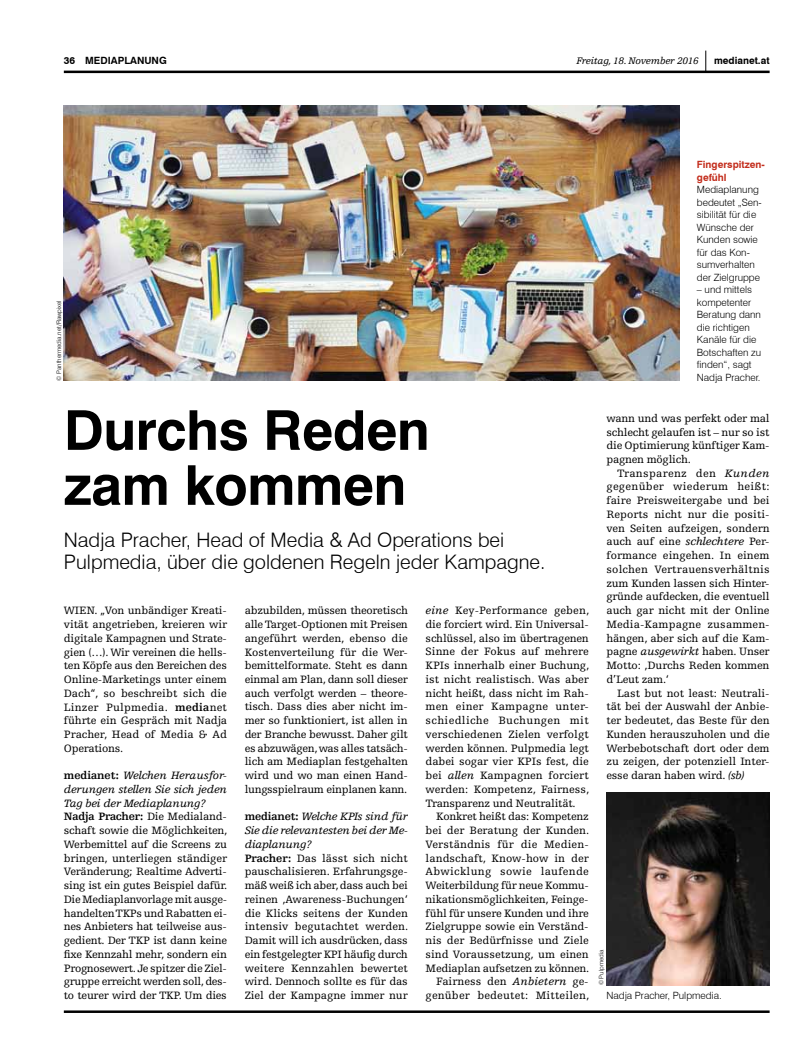
<style>
.page{position:relative;width:798px;height:1063px;background:#fff}
.page>*{position:absolute;margin:0;border:0;box-sizing:border-box;transform-origin:0 0}
.t1{font:700 55px/55px "Swiss 721 BT";letter-spacing:-.01em;color:#000}
.t2{font:300 20px/22.5px "Swiss 721 BT";color:#000}
.t3{font:11.25px/13.8px "Egyptienne FLT Std";letter-spacing:-.02em;color:#000;text-align:justify}
.t4{font:300 10px/12.5px "Swiss 721 BT";color:#000}
.t5{font:700 10px "Swiss 721 BT";color:#000}
.t6{font:italic 10px "Egyptienne FLT Std";letter-spacing:-.02em;color:#000}
.t7{font:700 10px/12.5px "Swiss 721 BT";color:#c32d1c}
.t8{font:300 6.25px "Swiss 721 BT";color:#000}
.s1{font-weight:700}
.s2{font-style:italic}
</style>
<div class="page">
<svg style="left:705px;top:51px;width:1px;height:20px"></svg>
<hr style="left:64px;top:71px;width:705px;height:2px;background:#000">
<hr style="left:64px;top:1010px;width:705px;height:3px;background:#000">
<img style="left:606px;top:793px;width:163px;height:192px">
<img style="left:64px;top:106px;width:615px;height:275px">
<p class="t5" style="left:64px;top:55px;width:104px">36 mediaplanung</p>
<p class="t6" style="left:576px;top:56px;width:124px">Freitag, 18. November 2016</p>
<p class="t5" style="left:713px;top:55px;width:57px">medianet.at</p>
<p class="t8" style="left:55px;top:381px;width:82px;rotate:-90deg">© Panthermedia.net/Rawpixel</p>
<p class="t7" style="left:696px;top:158px;width:69px">Fingerspitzen&shy;gefühl</p>
<p class="t4" style="left:696px;top:183px;width:66px">Mediaplanung bedeutet „Sen&shy;sibilität für die<br>Wünsche der<br>Kunden sowie für das Kon&shy;sumverhalten der Zielgruppe</p>
<p class="t4" style="left:696px;top:283px;width:66px">– und mittels kompetenter<br>Beratung dann die richtigen<br>Kanäle für die<br>Botschaften zu finden“, sagt<br>Nadja Pracher.</p>
<h1 class="t1" style="left:64px;top:402px;width:367px">Durchs Reden zam kommen</h1>
<h2 class="t2" style="left:64px;top:528px;width:483px">Nadja Pracher, Head of Media &amp; Ad Operations bei<br>Pulpmedia, über die goldenen Regeln jeder Kampagne.</h2>
<p class="t3" style="left:64px;top:604px;width:165px">WIEN. „Von unbändiger Kreati&shy;vität angetrieben, kreieren wir digitale Kampagnen und Strate&shy;gien (…). Wir vereinen die hells&shy;ten Köpfe aus den Bereichen des Online-Marketings unter einem Dach“, so beschreibt sich die Linzer Pulpmedia. <span class="s1">media</span>net führte ein Gespräch mit Nadja Pracher, Head of Media &amp; Ad Operations.</p>
<p class="t3" style="left:64px;top:769px;width:165px;text-align:left"><span class="s1">medianet:</span> <span class="s2">Welchen Herausfor&shy;derungen stellen Sie sich jeden<br>Tag bei der Mediaplanung?<br></span><span class="s1">Nadja Pracher:</span> Die Medialand&shy;schaft sowie die Möglichkeiten,<br>Werbemittel auf die Screens zu bringen, unterliegen ständiger<br>Veränderung; Realtime Adverti&shy;sing ist ein gutes Beispiel dafür.<br>Die Mediaplanvorlage mit ausge&shy;handelten TKPs und Rabatten ei&shy;nes Anbieters hat teilweise aus&shy;gedient. Der TKP ist dann keine fixe Kennzahl mehr, sondern ein<br>Prognosewert. Je spitzer die Ziel&shy;gruppe erreicht werden soll, des&shy;to teurer wird der TKP. Um dies</p>
<p class="t3" style="left:244px;top:604px;width:165px">abzubilden, müssen theoretisch alle Target-Optionen mit Preisen angeführt werden, ebenso die Kostenverteilung für die Wer&shy;bemittelformate. Steht es dann einmal am Plan, dann soll dieser auch verfolgt werden – theore&shy;tisch. Dass dies aber nicht im&shy;mer so funktioniert, ist allen in der Branche bewusst. Daher gilt es abzuwägen, was alles tatsäch&shy;lich am Mediaplan festgehalten wird und wo man einen Hand&shy;lungsspielraum einplanen kann.</p>
<p class="t3" style="left:244px;top:810px;width:165px;text-align:left"><span class="s1">medianet:</span> <span class="s2">Welche KPIs sind für<br>Sie die relevantesten bei der Me&shy;diaplanung?<br></span><span class="s1">Pracher:</span> Das lässt sich nicht pauschalisieren. Erfahrungsge&shy;mäß weiß ich aber, dass auch bei reinen ‚Awareness-Buchungen‘ die Klicks seitens der Kunden intensiv begutachtet werden.<br>Damit will ich ausdrücken, dass ein festgelegter KPI häufig durch weitere Kennzahlen bewertet wird. Dennoch sollte es für das<br>Ziel der Kampagne immer nur</p>
<p class="t3" style="left:425px;top:604px;width:165px"><span class="s2">eine</span> Key-Performance geben, die forciert wird. Ein Universal&shy;schlüssel, also im übertragenen Sinne der Fokus auf mehrere KPIs innerhalb einer Buchung, ist nicht realistisch. Was aber nicht heißt, dass nicht im Rah&shy;men einer Kampagne unter&shy;schiedliche Buchungen mit verschiedenen Zielen verfolgt werden können. Pulpmedia legt dabei sogar vier KPIs fest, die bei <span class="s2">allen</span> Kampagnen forciert werden: Kompetenz, Fairness, Transparenz und Neutralität.</p>
<p class="t3" style="left:425px;top:810px;width:165px;text-align:right">Konkret heißt das: Kompetenz bei der Beratung der Kunden.<br>Verständnis für die Medien&shy;landschaft, Know-how in der<br>Abwicklung sowie laufende<br>Weiterbildung für neue Kommu&shy;nikationsmöglichkeiten, Feinge&shy;fühl für unsere Kunden und ihre<br>Zielgruppe sowie ein Verständ&shy;nis der Bedürfnisse und Ziele sind Voraussetzung, um einen<br>Mediaplan aufsetzen zu können.<br>Fairness den <span class="s2">Anbietern</span> ge&shy;genüber bedeutet: Mitteilen,</p>
<p class="t3" style="left:606px;top:411px;width:164px">wann und was perfekt oder mal schlecht gelaufen ist – nur so ist die Optimierung künftiger Kam&shy;pagnen möglich.</p>
<p class="t3" style="left:606px;top:466px;width:165px;text-indent:11px">Transparenz den <span class="s2">Kunden </span>gegenüber wiederum heißt: faire Preisweitergabe und bei Reports nicht nur die positi&shy;ven Seiten aufzeigen, sondern auch auf eine <span class="s2">schlechtere</span> Per&shy;formance eingehen. In einem solchen Vertrauensverhältnis zum Kunden lassen sich Hinter&shy;gründe aufdecken, die eventuell auch gar nicht mit der Online Media-Kampagne zusammen&shy;hängen, aber sich auf die Kam&shy;pagne <span class="s2">ausgewirkt</span> haben. Unser Motto: ‚Durchs Reden kommen d’Leut zam.‘</p>
<p class="t3" style="left:606px;top:686px;width:165px;text-indent:11px">Last but not least: Neutrali&shy;tät bei der Auswahl der Anbie&shy;ter bedeutet, das Beste für den Kunden herauszuholen und die Werbebotschaft dort oder dem zu zeigen, der potenziell Inter&shy;esse daran haben wird. <span class="s2">(sb)</span></p>
<p class="t8" style="left:597px;top:985px;width:37px;rotate:-90deg">© Pulpmedia</p>
<p class="t4" style="left:606px;top:989px;width:117px">Nadja Pracher, Pulpmedia.</p>
</div>
